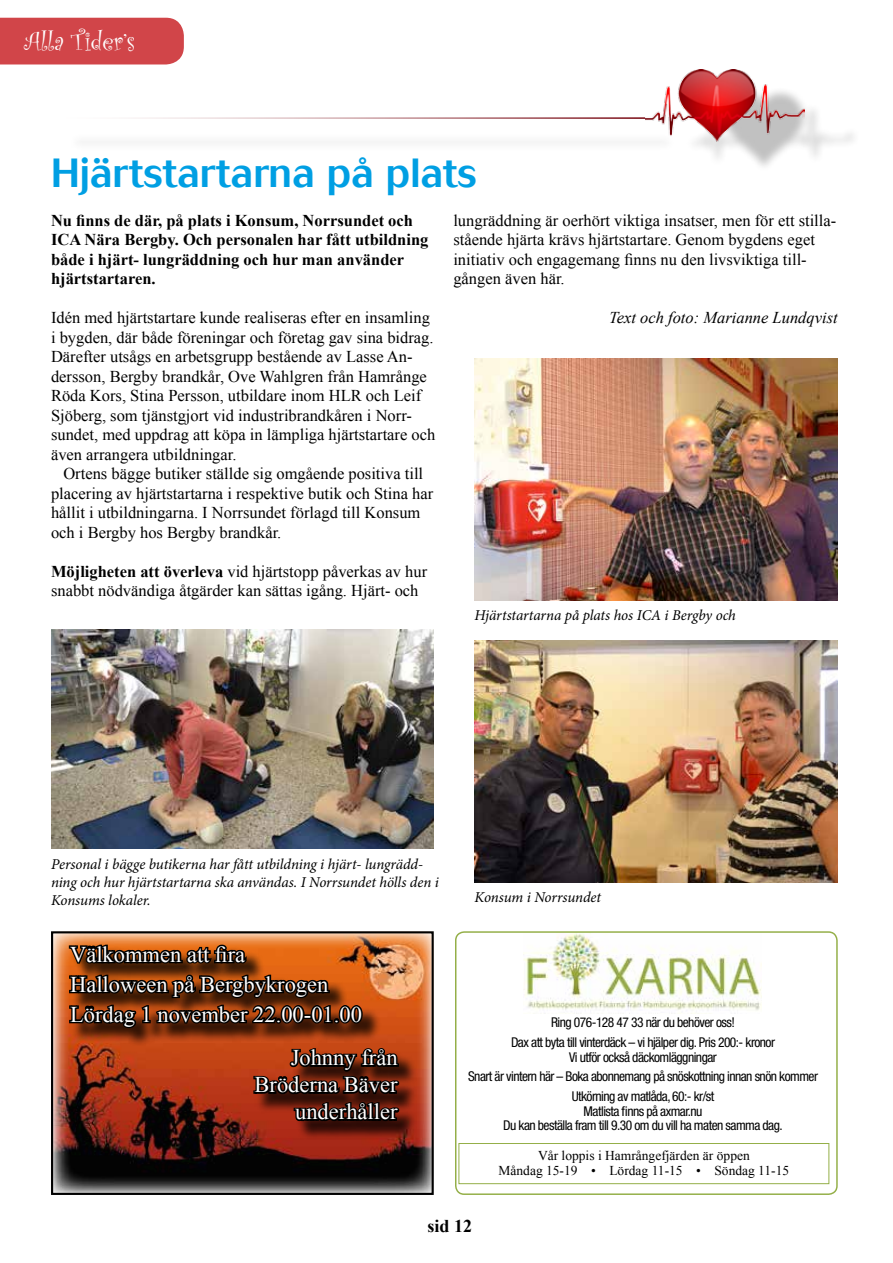
<style>
.page{position:relative;width:893px;height:1263px;background:#fff}
.page>*{position:absolute;margin:0;border:0;box-sizing:border-box;transform-origin:0 0}
.t1{font:500 40.5px "Cosmos";color:#009fe3}
.t2{font:27px "Curlz";color:#fff}
.t3{font:22.5px/30px "Times New Roman";color:#fff}
.t4{font:700 18px "Times New Roman";color:#000}
.t5{font:16.5px/19.5px "Times New Roman";color:#000}
.t6{font:700 16.5px/19.5px "Times New Roman";color:#000}
.t7{font:italic 16.5px "Times New Roman";color:#000}
.t8{font:italic 15px/18px "Minion Pro";letter-spacing:-.005em;color:#000}
.t9{font:condensed 13.5px/19.5px "Helvetica Neue LT Pro";letter-spacing:-.04em;color:#000;text-align:center}
.t10{font:13.5px/14.9px "Times New Roman";color:#000;text-align:center}
.s1{font-weight:700}
</style>
<div class="page">
<div style="left:0;top:18px;width:184px;height:46px;background:#d14549"></div>
<img style="left:475px;top:358px;width:363px;height:242px">
<img style="left:475px;top:640px;width:363px;height:242px">
<img style="left:51px;top:630px;width:383px;height:219px">
<div style="left:685px;top:86px;width:175px;height:87px;background:#000;opacity:.25"></div>
<img style="left:645px;top:69px;width:159px;height:72px">
<div style="left:68px;top:133px;width:608px;height:18px;background:#fafafa"></div>
<img style="left:524px;top:933px;width:237px;height:78px">
<div style="left:459px;top:1143px;width:370px;height:41px;border:1px solid #94af48"></div>
<div style="left:455px;top:931px;width:383px;height:264px;border:1px solid #94af48;border-radius:9px"></div>
<img style="left:54px;top:934px;width:377px;height:258px">
<div style="left:71px;top:946px;width:347px;height:194px;background:#000;opacity:.75"></div>
<svg style="left:67px;top:942px;width:335px;height:182px;background:#793010"></svg>
<div style="left:51px;top:931px;width:383px;height:264px;border:2px solid #000"></div>
<h2 class="t2" style="left:24px;top:22px;width:113px">Alla Tider’s</h2>
<h1 class="t1" style="left:51px;top:149px;width:427px">Hjärtstartarna på plats</h1>
<p class="t6" style="left:51px;top:210px;width:379px">Nu finns de där, på plats i Konsum, Norrsundet och ICA Nära Bergby. Och personalen har fått utbildning både i hjärt- lungräddning och hur man använder hjärtstartaren.</p>
<p class="t5" style="left:51px;top:307px;width:386px">Idén med hjärtstartare kunde realiseras efter en insamling i bygden, där både föreningar och företag gav sina bidrag.<br>Därefter utsågs en arbetsgrupp bestående av Lasse An&shy;dersson, Bergby brandkår, Ove Wahlgren från Hamrånge Röda Kors, Stina Persson, utbildare inom HLR och Leif Sjöberg, som tjänstgjort vid industribrandkåren i Norr&shy;sundet, med uppdrag att köpa in lämpliga hjärtstartare och även arrangera utbildningar.</p>
<p class="t5" style="left:51px;top:463px;width:384px;text-indent:12px">Ortens bägge butiker ställde sig omgående positiva till placering av hjärtstartarna i respektive butik och Stina har hållit i utbildningarna. I Norrsundet förlagd till Konsum och i Bergby hos Bergby brandkår.</p>
<p class="t5" style="left:51px;top:561px;width:378px"><span class="s1">Möjligheten att överleva</span> vid hjärtstopp påverkas av hur snabbt nödvändiga åtgärder kan sättas igång. Hjärt- och</p>
<p class="t5" style="left:453px;top:210px;width:384px">lungräddning är oerhört viktiga insatser, men för ett stilla&shy;stående hjärta krävs hjärtstartare. Genom bygdens eget initiativ och engagemang finns nu den livsviktiga till&shy;gången även här.</p>
<p class="t7" style="left:609px;top:306px;width:230px">Text och foto: Marianne Lundqvist</p>
<p class="t8" style="left:475px;top:606px;width:263px">Hjärtstartarna på plats hos ICA i Bergby och</p>
<p class="t8" style="left:51px;top:855px;width:389px">Personal i bägge butikerna har fått utbildning i hjärt- lungrädd&shy;ning och hur hjärtstartarna ska användas. I Norrsundet hölls den i<br>Konsums lokaler.</p>
<h3 class="t3" style="left:70px;top:938px;width:293px">Välkommen att fira<br>Halloween på Bergbykrogen<br>Lördag 1 november 22.00-01.00</h3>
<h3 class="t3" style="left:254px;top:1043px;width:145px;line-height:27px;text-align:right">Johnny från<br>Bröderna Bäver underhåller</h3>
<p class="t8" style="left:475px;top:888px;width:128px">Konsum i Norrsundet</p>
<p class="t9" style="left:511px;top:1013px;width:266px">Ring 076-128 47 33 när du behöver oss!<br>Dax att byta till vinterdäck – vi hjälper dig. Pris 200:- kronor</p>
<p class="t9" style="left:468px;top:1047px;width:351px">Vi utför också däckomläggningar<br>Snart är vintern här – Boka abonnemang på snöskottning innan snön kommer<br>Utkörning av matlåda, 60:- kr/st</p>
<p class="t9" style="left:503px;top:1103px;width:281px;line-height:14.9px">Matlista finns på axmar.nu<br>Du kan beställa fram till 9.30 om du vill ha maten samma dag.</p>
<p class="t10" style="left:498px;top:1148px;width:292px">Vår loppis i Hamrångefjärden är öppen<br>Måndag 15-19 • Lördag 11-15 • Söndag 11-15</p>
<p class="t4" style="left:428px;top:1213px;width:46px">sid 12</p>
</div>
